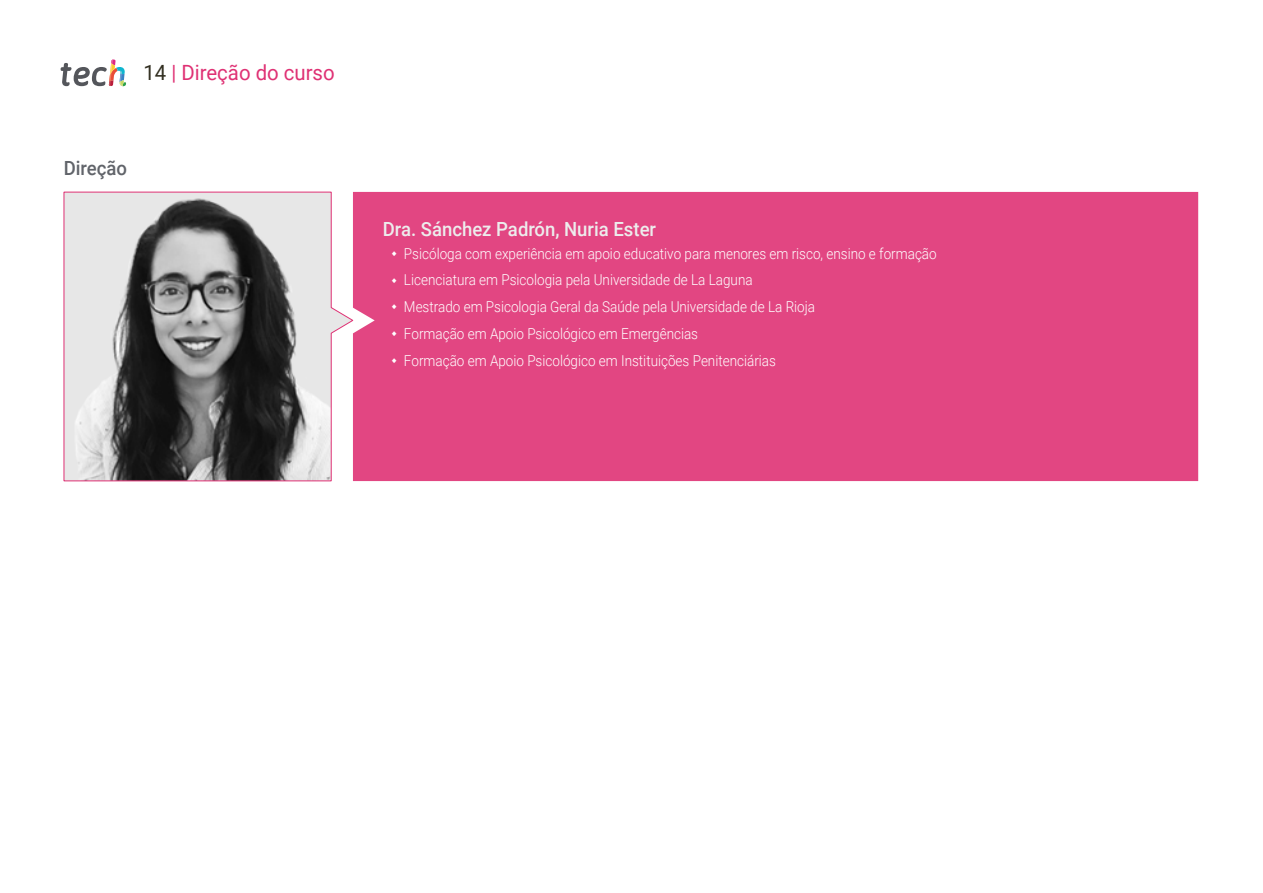
<style>
.page{position:relative;width:1263px;height:893px;background:#fff}
.page>*{position:absolute;margin:0;border:0;box-sizing:border-box;transform-origin:0 0}
.t1{font:21px "Roboto";color:#df3174}
.t2{font:500 19.5px "Roboto";color:#ededed;scale:.95 1}
.t3{font:500 19.5px "Roboto";color:#61646a;scale:.95 1}
.t4{font:300 15px/26.7px "Roboto";color:#fff;scale:.9 1}
.s1{color:#312e20}
</style>
<div class="page">
<svg style="left:61px;top:60px;width:65px;height:27px"></svg>
<div style="left:353px;top:192px;width:845px;height:289px;background:#e24682"></div>
<svg style="left:64px;top:192px;width:289px;height:289px;background:#979596"></svg>
<svg style="left:392px;top:251px;width:5px;height:5px"></svg>
<svg style="left:392px;top:278px;width:5px;height:5px"></svg>
<svg style="left:392px;top:305px;width:5px;height:5px"></svg>
<svg style="left:392px;top:331px;width:5px;height:5px"></svg>
<svg style="left:392px;top:358px;width:5px;height:5px"></svg>
<h1 class="t1" style="left:144px;top:58px;width:193px"><span class="s1">14</span> | Direção do curso</h1>
<h2 class="t3" style="left:64px;top:154px;width:68px">Direção</h2>
<h2 class="t2" style="left:383px;top:216px;width:289px">Dra. Sánchez Padrón, Nuria Ester</h2>
<p class="t4" style="left:404px;top:239px;width:593px">Psicóloga com experiência em apoio educativo para menores em risco, ensino e formação Licenciatura em Psicologia pela Universidade de La Laguna<br>Mestrado em Psicologia Geral da Saúde pela Universidade de La Rioja<br>Formação em Apoio Psicológico em Emergências<br>Formação em Apoio Psicológico em Instituições Penitenciárias</p>
</div>
